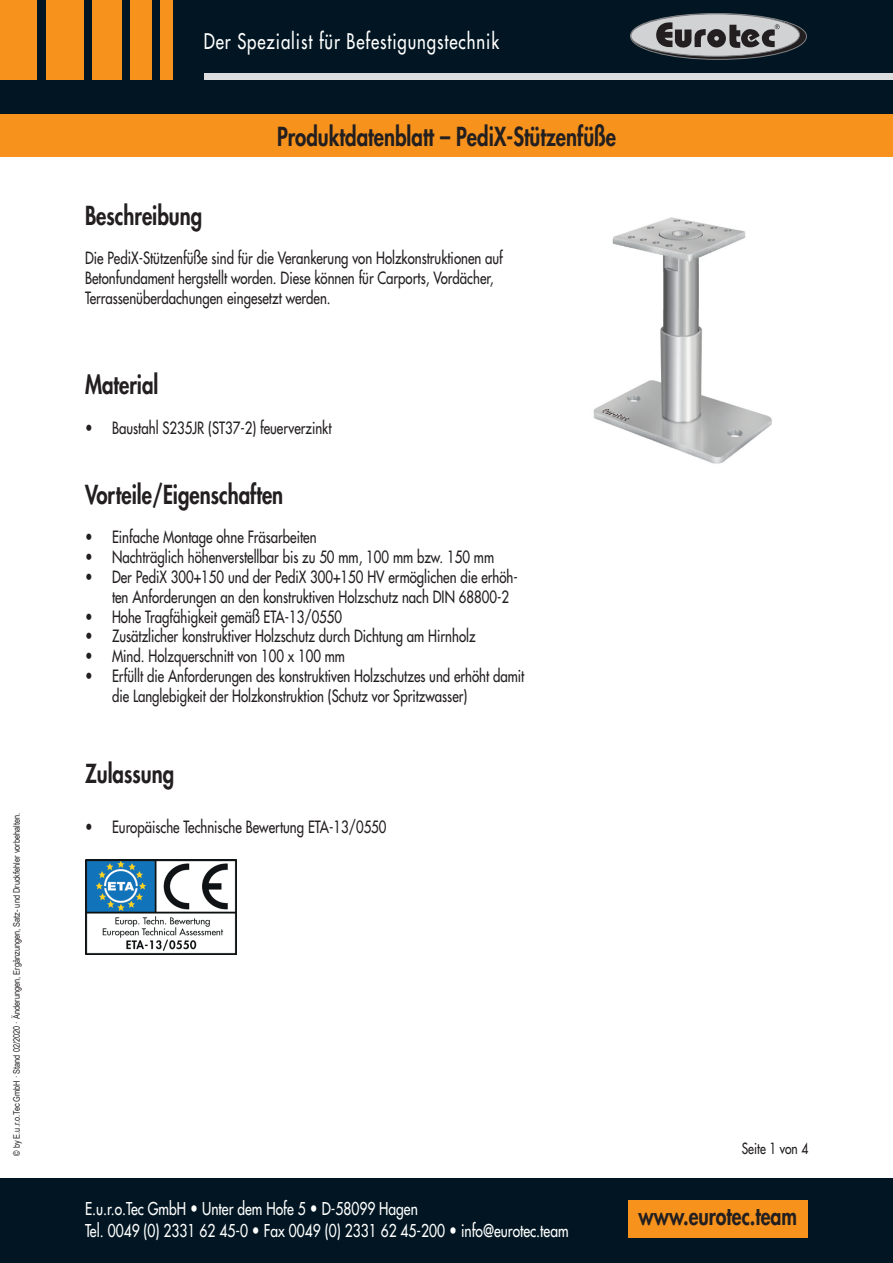
<style>
.page{position:relative;width:893px;height:1263px;background:#fff}
.page>*{position:absolute;margin:0;border:0;box-sizing:border-box;transform-origin:0 0}
.t1{font:800 25.5px "Futura Std";color:#231f20;scale:.8 1}
.t2{font:800 24.3px "Futura Std";color:#231f20;scale:.8 1}
.t3{font:500 21px "Futura Std";letter-spacing:.055em;color:#fff;scale:.8 1}
.t4{font:500 17.25px/22.5px "Futura Std";color:#fff;scale:.8 1}
.t5{font:500 16.5px/19.8px "Futura Std";color:#231f20;scale:.8 1}
.t6{font:500 15px "Futura Std";color:#231f20;scale:.8 1}
.t7{font:9px "Arial Narrow";color:#231f20}
.s1{font-weight:800}
</style>
<div class="page">
<div style="left:0;top:0;width:893px;height:137px;background:#011622"></div>
<div style="left:204px;top:74px;width:689px;height:6px;background:#dcdddf"></div>
<svg style="left:630px;top:13px;width:176px;height:46px"></svg>
<div style="left:631px;top:14px;width:168px;height:42px;background:#d1d2d4;border-radius:50%"></div>
<div style="left:630px;top:14px;width:170px;height:43px;border:1px solid #808285;border-radius:50%"></div>
<div style="left:630px;top:13px;width:177px;height:47px;border:1px solid #808285;border-radius:50%"></div>
<svg style="left:656px;top:22px;width:124px;height:27px"></svg>
<div style="left:0;top:0;width:37px;height:80px;background:#f7931d"></div>
<div style="left:46px;top:0;width:38px;height:80px;background:#f7931d"></div>
<div style="left:92px;top:0;width:30px;height:80px;background:#f7931d"></div>
<div style="left:131px;top:0;width:21px;height:80px;background:#f7931d"></div>
<div style="left:161px;top:0;width:12px;height:80px;background:#f7931d"></div>
<div style="left:0;top:114px;width:893px;height:43px;background:#f7931d"></div>
<div style="left:0;top:1178px;width:893px;height:85px;background:#011622"></div>
<div style="left:628px;top:1200px;width:180px;height:37px;background:#f7931d"></div>
<img style="left:85px;top:859px;width:151px;height:95px">
<img style="left:593px;top:217px;width:179px;height:247px">
<p class="t7" style="left:10px;top:1156px;width:345px;rotate:-90deg">© by E.u.r.o.Tec GmbH · Stand 02/2020 · Änderungen, Ergänzungen, Satz- und Druckfehler vorbehalten.</p>
<p class="t3" style="left:204px;top:28px;width:371px">Der Spezialist für Befestigungstechnik</p>
<h1 class="t1" style="left:277px;top:121px;width:425px">Produktdatenblatt – PediX-Stützenfüße</h1>
<h1 class="t1" style="left:85px;top:199px;width:148px">Beschreibung</h1>
<p class="t5" style="left:85px;top:248px;width:524px">Die PediX-Stützenfüße sind für die Verankerung von Holzkonstruktionen auf<br>Betonfundament hergstellt worden. Diese können für Carports, Vordächer,<br>Terrassenüberdachungen eingesetzt werden.</p>
<h1 class="t1" style="left:85px;top:368px;width:93px">Material</h1>
<p class="t5" style="left:85px;top:418px;width:310px">• Baustahl S235JR (ST37-2) feuerverzinkt</p>
<h1 class="t1" style="left:85px;top:478px;width:249px">Vorteile/Eigenschaften</h1>
<p class="t5" style="left:85px;top:527px;width:291px">• Einfache Montage ohne Fräsarbeiten</p>
<p class="t5" style="left:85px;top:547px;width:513px">• Nachträglich höhenverstellbar bis zu 50 mm, 100 mm bzw. 150 mm</p>
<p class="t5" style="left:112px;top:567px;width:509px;text-indent:-27px">• Der PediX 300+150 und der PediX 300+150 HV ermöglichen die erhöh&shy;ten Anforderungen an den konstruktiven Holzschutz nach DIN 68800-2</p>
<p class="t5" style="left:85px;top:607px;width:323px">• Hohe Tragfähigkeit gemäß ETA-13/0550</p>
<p class="t5" style="left:85px;top:626px;width:490px">• Zusätzlicher konstruktiver Holzschutz durch Dichtung am Hirnholz</p>
<p class="t5" style="left:85px;top:646px;width:326px">• Mind. Holzquerschnitt von 100 x 100 mm</p>
<p class="t5" style="left:112px;top:666px;width:517px;text-indent:-27px">• Erfüllt die Anforderungen des konstruktiven Holzschutzes und erhöht damit die Langlebigkeit der Holzkonstruktion (Schutz vor Spritzwasser)</p>
<h1 class="t1" style="left:85px;top:757px;width:113px">Zulassung</h1>
<p class="t5" style="left:85px;top:817px;width:378px">• Europäische Technische Bewertung ETA-13/0550</p>
<p class="t6" style="left:742px;top:1139px;width:85px">Seite 1 von 4</p>
<p class="t4" style="left:85px;top:1197px;width:606px">E.u.r.o.Tec GmbH <span class="s1">•</span> Unter dem Hofe 5 <span class="s1">•</span> D-58099 Hagen<br>Tel. 0049 (0) 2331 62 45-0 <span class="s1">•</span> Fax 0049 (0) 2331 62 45-200 <span class="s1">•</span> info@eurotec.team</p>
<h2 class="t2" style="left:638px;top:1201px;width:200px">www.eurotec.team</h2>
</div>
